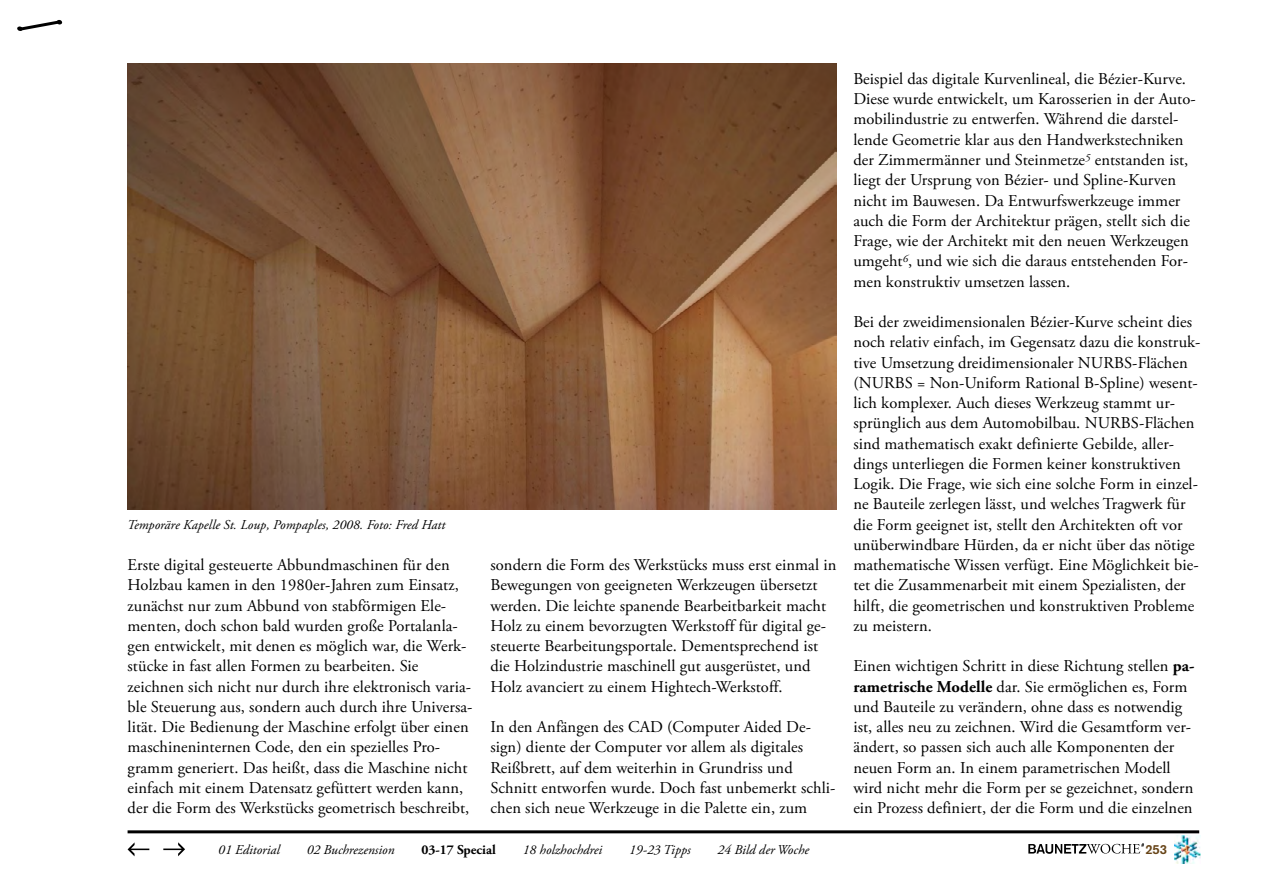
<style>
.page{position:relative;width:1263px;height:893px;background:#fff}
.page>*{position:absolute;margin:0;border:0;box-sizing:border-box;transform-origin:0 0}
.t1{font:16.5px/20.2px "Adobe Garamond Pro";letter-spacing:.005em;color:#000}
.t2{font:italic 13.5px "Adobe Garamond Pro";color:#000}
.t3{font:700 13.5px "Adobe Garamond Pro";color:#000}
.t4{font:700 13.05px "Akzidenz Grotesk";color:#674417}
.s1{font-weight:700}
</style>
<div class="page">
<hr style="left:128px;top:830px;width:1071px;height:3px;background:#000">
<svg style="left:128px;top:842px;width:21px;height:14px"></svg>
<svg style="left:163px;top:842px;width:22px;height:14px"></svg>
<svg style="left:17px;top:20px;width:46px;height:11px"></svg>
<svg style="left:1028px;top:843px;width:116px;height:11px"></svg>
<img style="left:1174px;top:835px;width:26px;height:29px">
<img style="left:128px;top:64px;width:708px;height:445px">
<p class="t2" style="left:127px;top:516px;width:321px">Temporäre Kapelle St. Loup, Pompaples, 2008. Foto: Fred Hatt</p>
<p class="t1" style="left:128px;top:555px;width:346px">Erste digital gesteuerte Abbundmaschinen für den Holzbau kamen in den 1980er-Jahren zum Einsatz, zunächst nur zum Abbund von stabförmigen Ele&shy;menten, doch schon bald wurden große Portalanla&shy;gen entwickelt, mit denen es möglich war, die Werk&shy;stücke in fast allen Formen zu bearbeiten. Sie zeichnen sich nicht nur durch ihre elektronisch varia&shy;ble Steuerung aus, sondern auch durch ihre Universa&shy;lität. Die Bedienung der Maschine erfolgt über einen maschineninternen Code, den ein spezielles Pro&shy;gramm generiert. Das heißt, dass die Maschine nicht einfach mit einem Datensatz gefüttert werden kann, der die Form des Werkstücks geometrisch beschreibt,</p>
<p class="t1" style="left:490px;top:555px;width:347px">sondern die Form des Werkstücks muss erst einmal in Bewegungen von geeigneten Werkzeugen übersetzt werden. Die leichte spanende Bearbeitbarkeit macht Holz zu einem bevorzugten Werkstoff für digital ge&shy;steuerte Bearbeitungsportale. Dementsprechend ist die Holzindustrie maschinell gut ausgerüstet, und Holz avanciert zu einem Hightech-Werkstoff.</p>
<p class="t1" style="left:490px;top:717px;width:346px">In den Anfängen des CAD (Computer Aided De&shy;sign) diente der Computer vor allem als digitales Reißbrett, auf dem weiterhin in Grundriss und Schnitt entworfen wurde. Doch fast unbemerkt schli&shy;chen sich neue Werkzeuge in die Palette ein, zum</p>
<p class="t2" style="left:218px;top:841px;width:63px">01 Editorial</p>
<p class="t2" style="left:307px;top:841px;width:89px">02 Buchrezension</p>
<p class="t3" style="left:421px;top:841px;width:76px">03-17 Special</p>
<p class="t2" style="left:523px;top:841px;width:81px">18 holzhochdrei</p>
<p class="t2" style="left:629px;top:841px;width:63px">19-23 Tipps</p>
<p class="t2" style="left:717px;top:841px;width:93px">24 Bild der Woche</p>
<p class="t1" style="left:853px;top:69px;width:344px">Beispiel das digitale Kurvenlineal, die Bézier-Kurve.<br>Diese wurde entwickelt, um Karosserien in der Auto&shy;mobilindustrie zu entwerfen. Während die darstel&shy;lende Geometrie klar aus den Handwerkstechniken der Zimmermänner und Steinmetze<sup>5</sup> entstanden ist, liegt der Ursprung von Bézier- und Spline-Kurven nicht im Bauwesen. Da Entwurfswerkzeuge immer auch die Form der Architektur prägen, stellt sich die Frage, wie der Architekt mit den neuen Werkzeugen umgeht<sup>6</sup>, und wie sich die daraus entstehenden For&shy;men konstruktiv umsetzen lassen.</p>
<p class="t1" style="left:853px;top:312px;width:349px">Bei der zweidimensionalen Bézier-Kurve scheint dies noch relativ einfach, im Gegensatz dazu die konstruk&shy;tive Umsetzung dreidimensionaler NURBS-Flächen (NURBS = Non-Uniform Rational B-Spline) wesent&shy;lich komplexer. Auch dieses Werkzeug stammt ur&shy;sprünglich aus dem Automobilbau. NURBS-Flächen sind mathematisch exakt definierte Gebilde, aller&shy;dings unterliegen die Formen keiner konstruktiven Logik. Die Frage, wie sich eine solche Form in einzel&shy;ne Bauteile zerlegen lässt, und welches Tragwerk für die Form geeignet ist, stellt den Architekten oft vor unüberwindbare Hürden, da er nicht über das nötige mathematische Wissen verfügt. Eine Möglichkeit bie&shy;tet die Zusammenarbeit mit einem Spezialisten, der hilft, die geometrischen und konstruktiven Probleme zu meistern.</p>
<p class="t1" style="left:853px;top:656px;width:343px">Einen wichtigen Schritt in diese Richtung stellen <span class="s1">pa&shy;rametrische Modelle</span> dar. Sie ermöglichen es, Form und Bauteile zu verändern, ohne dass es notwendig ist, alles neu zu zeichnen. Wird die Gesamtform ver&shy;ändert, so passen sich auch alle Komponenten der neuen Form an. In einem parametrischen Modell wird nicht mehr die Form per se gezeichnet, sondern ein Prozess definiert, der die Form und die einzelnen</p>
<p class="t4" style="left:1145px;top:841px;width:23px">253</p>
</div>
